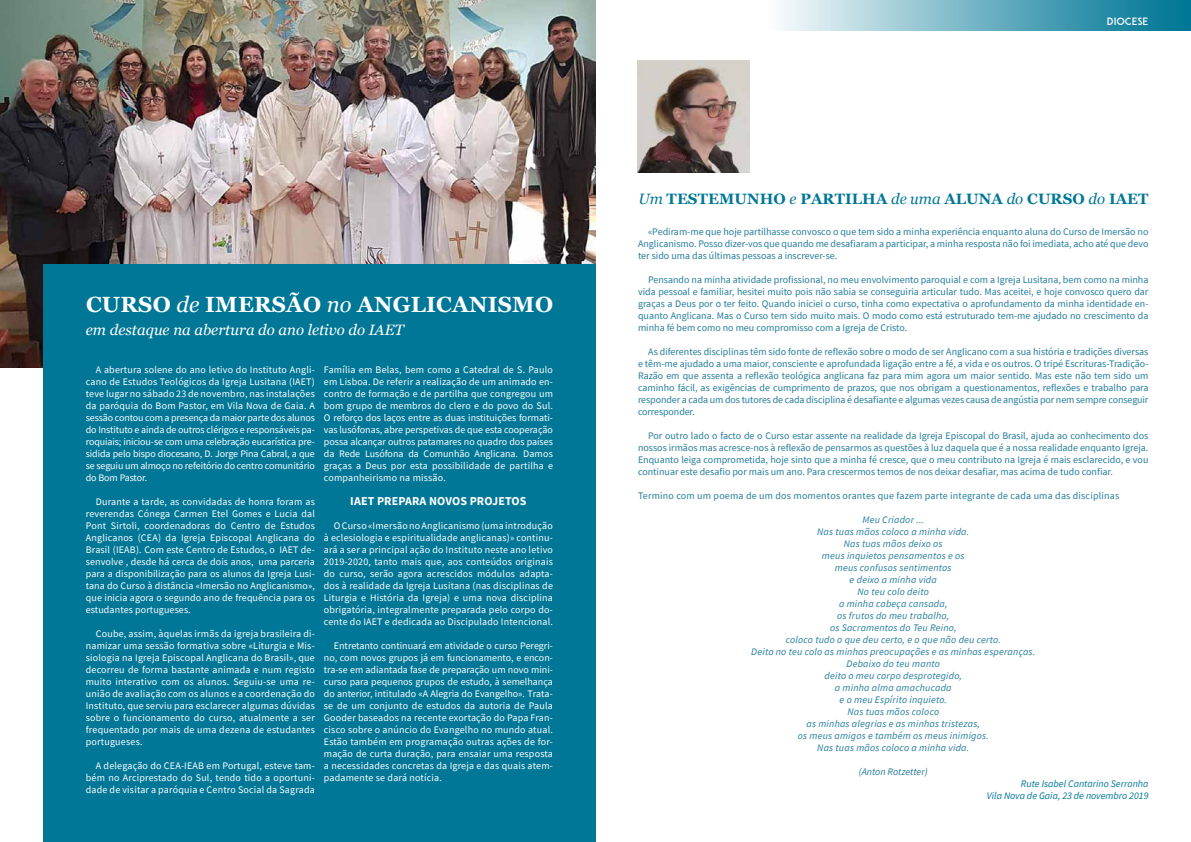
<style>
.page{position:relative;width:1191px;height:842px;background:#fff}
.page>*{position:absolute;margin:0;border:0;box-sizing:border-box;transform-origin:0 0}
.t1{font:700 22px "Georgia";letter-spacing:.01em;color:#fff}
.t2{font:700 15px "Georgia";letter-spacing:.005em;color:#007796}
.t3{font:italic 15px "Georgia";color:#fff}
.t4{font:700 12px "Source Sans Pro";letter-spacing:.01em;color:#fff}
.t5{font:10px/12px "Source Sans Pro";letter-spacing:.02em;color:#fff;text-align:justify}
.t6{font:10px/12px "Source Sans Pro";color:#247c9b;text-align:justify}
.t7{font:italic 10px/12px "Source Sans Pro";letter-spacing:.02em;color:#247c9b;text-align:center}
.t8{font:10px "Source Sans Pro";letter-spacing:.02em;color:#247c9b}
.t9{font:italic 10px/12px "Source Sans Pro";color:#007796;text-align:right}
.t10{font:italic 10px "Source Sans Pro";color:#247c9b}
.t11{font:10px "ADAM.CGPRO";color:#fff}
.s1{font-weight:400;font-style:italic}
</style>
<div class="page">
<img style="left:0;top:0;width:595px;height:367px">
<div style="left:43px;top:265px;width:552px;height:577px;background:#007796"></div>
<div style="left:768px;top:0;width:423px;height:30px;background:linear-gradient(to right,#f6fafb,#007091)"></div>
<img style="left:638px;top:60px;width:112px;height:112px">
<h1 class="t1" style="left:86px;top:290px;width:468px">CURSO <span class="s1">de</span> IMERSÃO <span class="s1">no</span> ANGLICANISMO</h1>
<h2 class="t3" style="left:86px;top:320px;width:319px">em destaque na abertura do ano letivo do IAET</h2>
<p class="t5" style="left:86px;top:363px;width:230px;text-indent:10px">A abertura solene do ano letivo do Instituto Angli&shy;cano de Estudos Teológicos da Igreja Lusitana (IAET) teve lugar no sábado 23 de novembro, nas instalações da paróquia do Bom Pastor, em Vila Nova de Gaia. A sessão contou com a presença da maior parte dos alunos do Instituto e ainda de outros clérigos e responsáveis pa&shy;roquiais; iniciou-se com uma celebração eucarística pre&shy;sidida pelo bispo diocesano, D. Jorge Pina Cabral, a que se seguiu um almoço no refeitório do centro comunitário do Bom Pastor.</p>
<p class="t5" style="left:86px;top:495px;width:230px;text-indent:10px">Durante a tarde, as convidadas de honra foram as reverendas Cónega Carmen Etel Gomes e Lucia dal Pont Sirtoli, coordenadoras do Centro de Estudos Anglicanos (CEA) da Igreja Episcopal Anglicana do Brasil (IEAB). Com este Centro de Estudos, o IAET de&shy;senvolve , desde há cerca de dois anos, uma parceria para a disponibilização para os alunos da Igreja Lusi&shy;tana do Curso à distância «Imersão no Anglicanismo», que inicia agora o segundo ano de frequência para os estudantes portugueses.</p>
<p class="t5" style="left:86px;top:627px;width:230px;text-indent:10px">Coube, assim, àquelas irmãs da igreja brasileira di&shy;namizar uma sessão formativa sobre «Liturgia e Mis&shy;siologia na Igreja Episcopal Anglicana do Brasil», que decorreu de forma bastante animada e num registo muito interativo com os alunos. Seguiu-se uma re&shy;união de avaliação com os alunos e a coordenação do Instituto, que serviu para esclarecer algumas dúvidas sobre o funcionamento do curso, atualmente a ser frequentado por mais de uma dezena de estudantes portugueses.</p>
<p class="t5" style="left:86px;top:759px;width:230px;text-indent:10px">A delegação do CEA-IEAB em Portugal, esteve tam&shy;bém no Arciprestado do Sul, tendo tido a oportuni&shy;dade de visitar a paróquia e Centro Social da Sagrada</p>
<p class="t5" style="left:324px;top:363px;width:230px">Família em Belas, bem como a Catedral de S. Paulo em Lisboa. De referir a realização de um animado en&shy;contro de formação e de partilha que congregou um bom grupo de membros do clero e do povo do Sul.<br>O reforço dos laços entre as duas instituições formati&shy;vas lusófonas, abre perspetivas de que esta cooperação possa alcançar outros patamares no quadro dos países da Rede Lusófona da Comunhão Anglicana. Damos graças a Deus por esta possibilidade de partilha e companheirismo na missão.</p>
<p class="t4" style="left:350px;top:492px;width:178px">IAET PREPARA NOVOS PROJETOS</p>
<p class="t5" style="left:324px;top:519px;width:230px;text-indent:10px">O Curso «Imersão no Anglicanismo (uma introdução à eclesiologia e espiritualidade anglicanas)» continu&shy;ará a ser a principal ação do Instituto neste ano letivo 2019-2020, tanto mais que, aos conteúdos originais do curso, serão agora acrescidos módulos adapta&shy;dos à realidade da Igreja Lusitana (nas disciplinas de Liturgia e História da Igreja) e uma nova disciplina obrigatória, integralmente preparada pelo corpo do&shy;cente do IAET e dedicada ao Discipulado Intencional.</p>
<p class="t5" style="left:324px;top:639px;width:230px;text-indent:10px">Entretanto continuará em atividade o curso Peregri&shy;no, com novos grupos já em funcionamento, e encon&shy;tra-se em adiantada fase de preparação um novo mini&shy;curso para pequenos grupos de estudo, à semelhança do anterior, intitulado «A Alegria do Evangelho». Trata&shy;se de um conjunto de estudos da autoria de Paula Gooder baseados na recente exortação do Papa Fran&shy;cisco sobre o anúncio do Evangelho no mundo atual.<br>Estão também em programação outras ações de for&shy;mação de curta duração, para ensaiar uma resposta a necessidades concretas da Igreja e das quais atem&shy;padamente se dará notícia.</p>
<p class="t11" style="left:1107px;top:16px;width:43px">DIOCESE</p>
<h2 class="t2" style="left:638px;top:189px;width:511px"><span class="s1">Um</span> TESTEMUNHO <span class="s1">e</span> PARTILHA <span class="s1">de uma</span> ALUNA <span class="s1">do</span> CURSO <span class="s1">do</span> IAET</h2>
<p class="t6" style="left:638px;top:225px;width:512px;text-indent:10px">«Pediram-me que hoje partilhasse convosco o que tem sido a minha experiência enquanto aluna do Curso de Imersão no Anglicanismo. Posso dizer-vos que quando me desafiaram a participar, a minha resposta não foi imediata, acho até que devo ter sido uma das últimas pessoas a inscrever-se.</p>
<p class="t6" style="left:638px;top:273px;width:512px;text-indent:10px">Pensando na minha atividade profissional, no meu envolvimento paroquial e com a Igreja Lusitana, bem como na minha vida pessoal e familiar, hesitei muito pois não sabia se conseguiria articular tudo. Mas aceitei, e hoje convosco quero dar graças a Deus por o ter feito. Quando iniciei o curso, tinha como expectativa o aprofundamento da minha identidade en&shy;quanto Anglicana. Mas o Curso tem sido muito mais. O modo como está estruturado tem-me ajudado no crescimento da minha fé bem como no meu compromisso com a Igreja de Cristo.</p>
<p class="t6" style="left:638px;top:345px;width:512px;text-indent:10px">As diferentes disciplinas têm sido fonte de reflexão sobre o modo de ser Anglicano com a sua história e tradições diversas e têm-me ajudado a uma maior, consciente e aprofundada ligação entre a fé, a vida e os outros. O tripé Escrituras-Tradição-Razão em que assenta a reflexão teológica anglicana faz para mim agora um maior sentido. Mas este não tem sido um caminho fácil, as exigências de cumprimento de prazos, que nos obrigam a questionamentos, reflexões e trabalho para responder a cada um dos tutores de cada disciplina é desafiante e algumas vezes causa de angústia por nem sempre conseguir corresponder.</p>
<p class="t6" style="left:638px;top:429px;width:512px;text-indent:10px">Por outro lado o facto de o Curso estar assente na realidade da Igreja Episcopal do Brasil, ajuda ao conhecimento dos nossos irmãos mas acresce-nos à reflexão de pensarmos as questões à luz daquela que é a nossa realidade enquanto Igreja.<br>Enquanto leiga comprometida, hoje sinto que a minha fé cresce, que o meu contributo na Igreja é mais esclarecido, e vou continuar este desafio por mais um ano. Para crescermos temos de nos deixar desafiar, mas acima de tudo confiar.</p>
<p class="t8" style="left:638px;top:489px;width:483px">Termino com um poema de um dos momentos orantes que fazem parte integrante de cada uma das disciplinas</p>
<p class="t7" style="left:751px;top:513px;width:285px">Meu Criador ...<br>Nas tuas mãos coloco a minha vida.<br>Nas tuas mãos deixo os<br>meus inquietos pensamentos e os<br>meus confusos sentimentos<br>e deixo a minha vida<br>No teu colo deito<br>a minha cabeça cansada,<br>os frutos do meu trabalho,<br>os Sacramentos do Teu Reino,<br>coloco tudo o que deu certo, e o que não deu certo.<br>Deito no teu colo as minhas preocupações e as minhas esperanças.<br>Debaixo do teu manto<br>deito o meu corpo desprotegido,<br>a minha alma amachucada<br>e o meu Espírito inquieto.<br>Nas tuas mãos coloco<br>as minhas alegrias e as minhas tristezas,<br>os meus amigos e também os meus inimigos.<br>Nas tuas mãos coloco a minha vida.</p>
<p class="t10" style="left:859px;top:765px;width:70px">(Anton Rotzetter)</p>
<p class="t9" style="left:987px;top:777px;width:163px">Rute Isabel Cantarino Serronha<br>Vila Nova de Gaia, 23 de novembro 2019</p>
</div>
